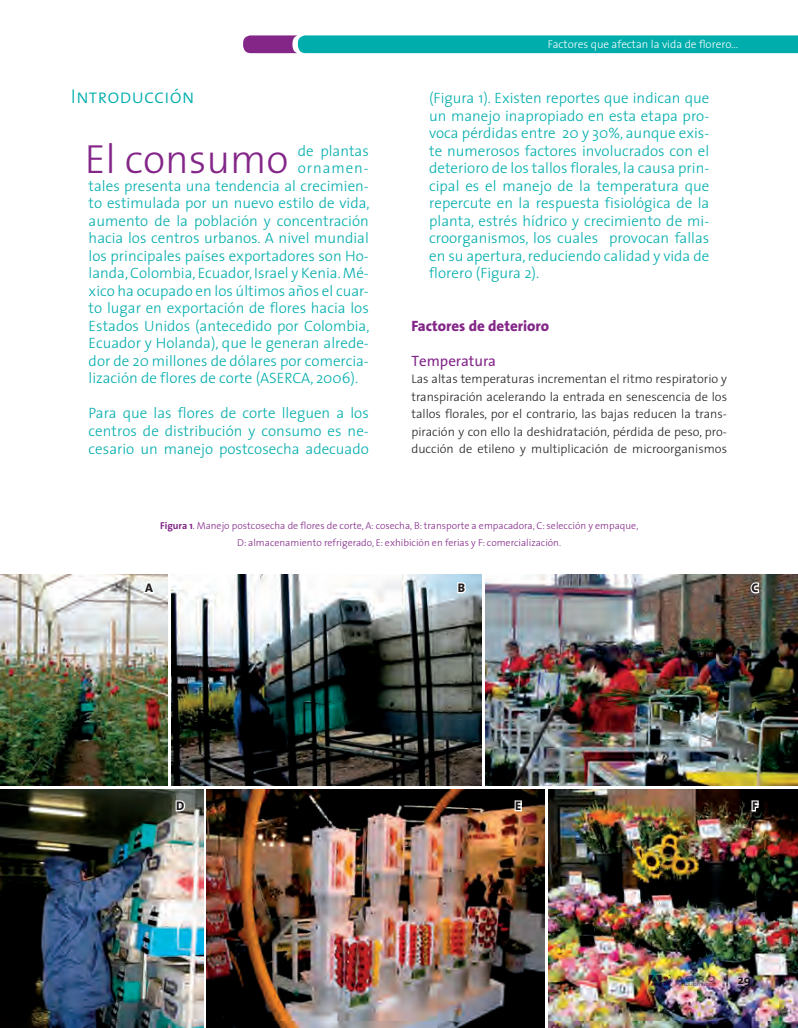
<style>
.page{position:relative;width:798px;height:1028px;background:#fff}
.page>*{position:absolute;margin:0;border:0;box-sizing:border-box;transform-origin:0 0}
.t1{font:300 40.88px "The Sans 3";color:#832688}
.t2{font:20px "The Sans 3 Light Caps";color:#00adad}
.t3{font:300 15px/17.5px "The Sans 3";color:#00adad;text-align:justify}
.t4{font:800 15px "The Sans 8";color:#832688}
.t5{font:15px "The Sans 5";color:#832688}
.t6{font:300 15px "The Sans 3";letter-spacing:.065em;color:#00adad}
.t7{font:300 12.5px/17.5px "The Sans 3";color:#231f20;text-align:justify}
.t8{font:800 12.5px "The Sans 8";color:#231f20}
.t9{font:12.5px "The Sans 7 Bold Plain";color:#231f20}
.t10{font:300 11.25px "The Sans 3";color:#fff}
.t11{font:300 10px/16.5px "The Sans 3";color:#832688;text-align:center}
.t12{font:700 8.62px "Swiss 721 BT";color:#231f20;scale:1.52 1}
.t13{font:700 4.5px "Swiss 721 BT";letter-spacing:.03em;color:#231f20}
.s1{font-family:"The Sans 7 Bold Plain";font-weight:400}
</style>
<div class="page">
<svg style="left:243px;top:35px;width:554px;height:18px;background:#15a4ac"></svg>
<img style="left:548px;top:789px;width:249px;height:239px">
<img style="left:0;top:574px;width:167px;height:212px">
<img style="left:171px;top:574px;width:310px;height:212px">
<img style="left:485px;top:574px;width:312px;height:212px">
<img style="left:0;top:789px;width:203px;height:239px">
<img style="left:207px;top:789px;width:337px;height:239px">
<svg style="left:141px;top:574px;width:15px;height:21px"></svg>
<svg style="left:456px;top:581px;width:11px;height:13px"></svg>
<svg style="left:749px;top:581px;width:11px;height:14px"></svg>
<svg style="left:174px;top:799px;width:12px;height:13px"></svg>
<svg style="left:513px;top:799px;width:10px;height:13px"></svg>
<svg style="left:750px;top:799px;width:9px;height:13px"></svg>
<h2 class="t2" style="left:71px;top:80px;width:125px">Introducción</h2>
<h1 class="t1" style="left:85px;top:126px;width:205px">El consumo</h1>
<p class="t3" style="left:297px;top:141px;width:73px">de plantas</p>
<p class="t6" style="left:297px;top:156px;width:73px">ornamen-</p>
<p class="t3" style="left:89px;top:176px;width:281px">tales presenta una tendencia al crecimien-</p>
<p class="t3" style="left:89px;top:194px;width:282px">to estimulada por un nuevo estilo de vida,</p>
<p class="t3" style="left:89px;top:211px;width:281px">aumento de la población y concentración</p>
<p class="t3" style="left:89px;top:229px;width:281px">hacia los centros urbanos. A nivel mundial</p>
<p class="t3" style="left:89px;top:246px;width:281px">los principales países exportadores son Ho-</p>
<p class="t3" style="left:89px;top:264px;width:281px">landa, Colombia, Ecuador, Israel y Kenia. Mé-</p>
<p class="t3" style="left:89px;top:281px;width:281px">xico ha ocupado en los últimos años el cuar-</p>
<p class="t3" style="left:89px;top:299px;width:281px">to lugar en exportación de flores hacia los</p>
<p class="t3" style="left:89px;top:316px;width:282px">Estados Unidos (antecedido por Colombia,</p>
<p class="t3" style="left:89px;top:334px;width:281px">Ecuador y Holanda), que le generan alrede-</p>
<p class="t3" style="left:89px;top:351px;width:281px">dor de 20 millones de dólares por comercia-</p>
<p class="t3" style="left:89px;top:369px;width:271px">lización de flores de corte (ASERCA, 2006).</p>
<p class="t3" style="left:89px;top:404px;width:281px">Para que las flores de corte lleguen a los centros de distribución y consumo es ne&shy;cesario un manejo postcosecha adecuado</p>
<p class="t10" style="left:547px;top:35px;width:192px">Factores que afectan la vida de florero...</p>
<p class="t3" style="left:429px;top:89px;width:281px">(Figura 1). Existen reportes que indican que un manejo inapropiado en esta etapa pro&shy;voca pérdidas entre 20 y 30%, aunque exis&shy;te numerosos factores involucrados con el deterioro de los tallos florales, la causa prin&shy;cipal es el manejo de la temperatura que repercute en la respuesta fisiológica de la planta, estrés hídrico y crecimiento de mi&shy;croorganismos, los cuales provocan fallas en su apertura, reduciendo calidad y vida de florero (Figura 2).</p>
<p class="t4" style="left:411px;top:313px;width:139px">Factores de deterioro</p>
<p class="t5" style="left:411px;top:348px;width:86px">Temperatura</p>
<p class="t7" style="left:411px;top:370px;width:317px">Las altas temperaturas incrementan el ritmo respiratorio y transpiración acelerando la entrada en senescencia de los tallos florales, por el contrario, las bajas reducen la trans&shy;piración y con ello la deshidratación, pérdida de peso, pro&shy;ducción de etileno y multiplicación de microorganismos</p>
<p class="t11" style="left:160px;top:517px;width:479px"><span class="s1">Figura 1</span>. Manejo postcosecha de flores de corte, A: cosecha, B: transporte a empacadora, C: selección y empaque,<br>D: almacenamiento refrigerado, E: exhibición en ferias y F: comercialización.</p>
<p class="t8" style="left:145px;top:577px;width:9px">A</p>
<p class="t8" style="left:457px;top:577px;width:9px">B</p>
<p class="t8" style="left:751px;top:577px;width:8px">C</p>
<p class="t8" style="left:176px;top:795px;width:10px">D</p>
<p class="t8" style="left:515px;top:795px;width:8px">E</p>
<p class="t8" style="left:751px;top:795px;width:7px">F</p>
<p class="t12" style="left:675px;top:973px;width:28px">AGRO</p>
<p class="t13" style="left:675px;top:981px;width:42px">PRODUCTIVIDAD</p>
<p class="t9" style="left:737px;top:969px;width:15px">29</p>
</div>
